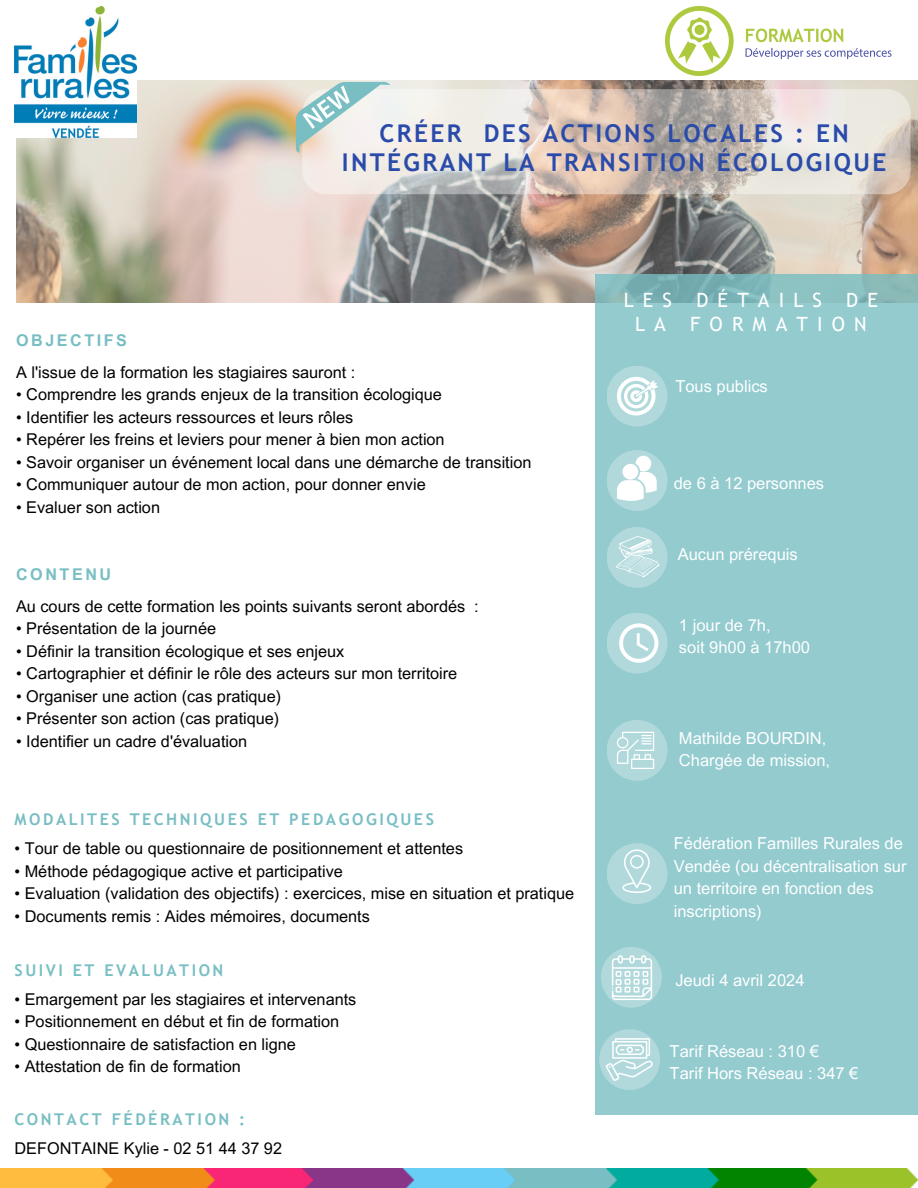
<style>
.page{position:relative;width:918px;height:1188px;background:#fff}
.page>*{position:absolute;margin:0;border:0;box-sizing:border-box;transform-origin:0 0}
.t1{font:700 24.6px/29.2px "Trebuchet MS";letter-spacing:.095em;color:#2a4baa;text-align:center}
.t2{font:19.65px/23.7px "Trebuchet MS";letter-spacing:.465em;color:#fff;text-align:center}
.t3{font:16.5px/22.5px "Arial MT Pro";color:#fff}
.t4{font:16.2px "Arial MT Pro";color:#000}
.t5{font:700 16.2px "Trebuchet MS";letter-spacing:.155em;color:#78bec3}
.t6{font:700 16.2px "Arial MT Pro";letter-spacing:.155em;color:#78bec3}
</style>
<div class="page">
<img style="left:16px;top:81px;width:902px;height:221px">
<div style="left:595px;top:274px;width:323px;height:841px;background:#93cbcf"></div>
<div style="left:607px;top:450px;width:61px;height:61px;background:#b1d9dc;border-radius:50%"></div>
<div style="left:607px;top:720px;width:61px;height:61px;background:linear-gradient(to right,#b1d9dc,#afd8db);border-radius:50%"></div>
<div style="left:607px;top:527px;width:61px;height:61px;background:#b1d9dc;border-radius:50%"></div>
<div style="left:607px;top:613px;width:61px;height:61px;background:#b1d9dc;border-radius:50%"></div>
<div style="left:607px;top:366px;width:61px;height:61px;background:#b1d9dc;border-radius:50%"></div>
<div style="left:607px;top:843px;width:61px;height:61px;background:#b1d9dc;border-radius:50%"></div>
<div style="left:601px;top:947px;width:61px;height:61px;background:#b1d9dc;border-radius:50%"></div>
<div style="left:599px;top:1029px;width:61px;height:61px;background:#b1d9dc;border-radius:50%"></div>
<img style="left:666px;top:7px;width:226px;height:68px">
<img style="left:0;top:1169px;width:918px;height:19px">
<img style="left:15px;top:7px;width:121px;height:130px">
<svg style="left:302px;top:89px;width:609px;height:105px;background:#dad1c9"></svg>
<svg style="left:617px;top:456px;width:39px;height:45px"></svg>
<svg style="left:617px;top:377px;width:41px;height:38px"></svg>
<svg style="left:616px;top:536px;width:44px;height:41px"></svg>
<svg style="left:619px;top:623px;width:39px;height:40px"></svg>
<svg style="left:617px;top:732px;width:37px;height:37px"></svg>
<svg style="left:622px;top:849px;width:29px;height:44px"></svg>
<svg style="left:606px;top:1038px;width:47px;height:43px"></svg>
<svg style="left:612px;top:955px;width:40px;height:45px"></svg>
<svg style="left:296px;top:82px;width:94px;height:71px"></svg>
<p class="t1" style="left:342px;top:118px;width:546px">CRÉER DES ACTIONS LOCALES : EN<br>INTÉGRANT LA TRANSITION ÉCOLOGIQUE</p>
<p class="t6" style="left:16px;top:334px;width:113px">OBJECTIFS</p>
<p class="t4" style="left:16px;top:366px;width:341px">A l'issue de la formation les stagiaires sauront :</p>
<p class="t4" style="left:16px;top:389px;width:427px">• Comprendre les grands enjeux de la transition écologique</p>
<p class="t4" style="left:16px;top:411px;width:339px">• Identifier les acteurs ressources et leurs rôles</p>
<p class="t4" style="left:16px;top:434px;width:430px">• Repérer les freins et leviers pour mener à bien mon action</p>
<p class="t4" style="left:16px;top:456px;width:517px">• Savoir organiser un événement local dans une démarche de transition</p>
<p class="t4" style="left:16px;top:479px;width:411px">• Communiquer autour de mon action, pour donner envie</p>
<p class="t4" style="left:16px;top:501px;width:145px">• Evaluer son action</p>
<p class="t6" style="left:16px;top:568px;width:97px">CONTENU</p>
<p class="t4" style="left:16px;top:600px;width:464px">Au cours de cette formation les points suivants seront abordés :</p>
<p class="t4" style="left:16px;top:623px;width:202px">• Présentation de la journée</p>
<p class="t4" style="left:16px;top:645px;width:330px">• Définir la transition écologique et ses enjeux</p>
<p class="t4" style="left:16px;top:668px;width:443px">• Cartographier et définir le rôle des acteurs sur mon territoire</p>
<p class="t4" style="left:16px;top:690px;width:267px">• Organiser une action (cas pratique)</p>
<p class="t4" style="left:16px;top:713px;width:265px">• Présenter son action (cas pratique)</p>
<p class="t4" style="left:16px;top:735px;width:233px">• Identifier un cadre d'évaluation</p>
<p class="t5" style="left:15px;top:810px;width:421px">MODALITES TECHNIQUES ET PEDAGOGIQUES</p>
<p class="t4" style="left:15px;top:842px;width:450px">• Tour de table ou questionnaire de positionnement et attentes</p>
<p class="t4" style="left:15px;top:865px;width:330px">• Méthode pédagogique active et participative</p>
<p class="t4" style="left:15px;top:887px;width:561px">• Evaluation (validation des objectifs) : exercices, mise en situation et pratique</p>
<p class="t4" style="left:15px;top:910px;width:357px">• Documents remis : Aides mémoires, documents</p>
<p class="t5" style="left:15px;top:961px;width:210px">SUIVI ET EVALUATION</p>
<p class="t4" style="left:15px;top:993px;width:343px">• Emargement par les stagiaires et intervenants</p>
<p class="t4" style="left:15px;top:1015px;width:326px">• Positionnement en début et fin de formation</p>
<p class="t4" style="left:15px;top:1038px;width:283px">• Questionnaire de satisfaction en ligne</p>
<p class="t4" style="left:15px;top:1060px;width:228px">• Attestation de fin de formation</p>
<p class="t5" style="left:15px;top:1110px;width:232px">CONTACT FÉDÉRATION :</p>
<p class="t4" style="left:15px;top:1142px;width:269px">DEFONTAINE Kylie - 02 51 44 37 92</p>
<p class="t2" style="left:624px;top:289px;width:256px">LES DÉTAILS DE<br>LA FORMATION</p>
<p class="t3" style="left:675px;top:377px;width:94px">Tous publics</p>
<p class="t3" style="left:674px;top:474px;width:152px">de 6 à 12 personnes</p>
<p class="t3" style="left:678px;top:545px;width:122px">Aucun prérequis</p>
<p class="t3" style="left:679px;top:616px;width:93px">1 jour de 7h,</p>
<p class="t3" style="left:679px;top:638px;width:133px">soit 9h00 à 17h00</p>
<p class="t3" style="left:679px;top:729px;width:149px">Mathilde BOURDIN,</p>
<p class="t3" style="left:679px;top:751px;width:153px">Chargée de mission,</p>
<p class="t3" style="left:674px;top:834px;width:234px">Fédération Familles Rurales de<br>Vendée (ou décentralisation sur un territoire en fonction des inscriptions)</p>
<p class="t3" style="left:675px;top:971px;width:131px">Jeudi 4 avril 2024</p>
<p class="t3" style="left:670px;top:1042px;width:151px">Tarif Réseau : 310 €</p>
<p class="t3" style="left:670px;top:1064px;width:190px">Tarif Hors Réseau : 347 €</p>
</div>
